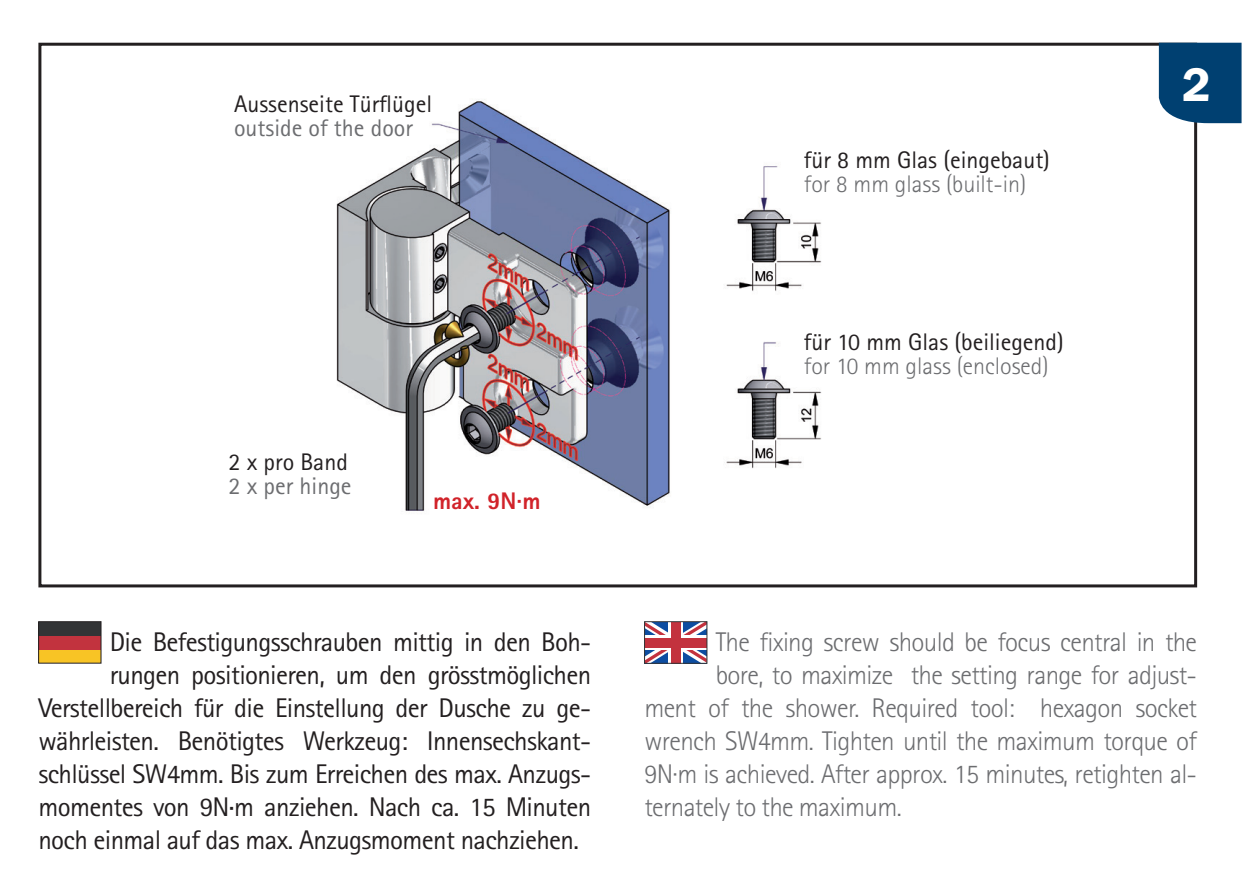
<style>
.page{position:relative;width:1258px;height:894px;background:#fff}
.page>*{position:absolute;margin:0;border:0;box-sizing:border-box;transform-origin:0 0}
.t1{font:600 48.9px "Franklin Got Itc TCE";color:#fff}
.t2{font:27px "Rotis Sans Serif";letter-spacing:-.025em;color:#231f20}
.t3{font:300 27px "Rotis Sans Serif";letter-spacing:-.025em;color:#6c6d70}
.t4{font:24px "Rotis Sans Serif";color:#231f20}
.t5{font:300 24px "Rotis Sans Serif";color:#6c6d70}
.t6{font:24px "Rotis Sans Serif";color:#6c6d70}
.t7{font:800 24px "Rotis Sans Serif";color:#d1232a}
.s1{font-weight:800;font-size:24px}
</style>
<div class="page">
<div style="left:38px;top:43px;width:1159px;height:544px;border:3px solid #231f20"></div>
<div style="left:1159px;top:43px;width:83px;height:80px;background:#004071"></div>
<svg style="left:646px;top:623px;width:59px;height:38px"></svg>
<svg style="left:669px;top:623px;width:14px;height:38px"></svg>
<svg style="left:646px;top:635px;width:59px;height:14px"></svg>
<div style="left:671px;top:621px;width:9px;height:42px;background:#c3323e"></div>
<div style="left:645px;top:637px;width:62px;height:9px;background:#c3323e"></div>
<div style="left:644px;top:621px;width:63px;height:42px;border:1px solid #323436"></div>
<div style="left:39px;top:649px;width:62px;height:14px;background:#f8c425"></div>
<div style="left:39px;top:635px;width:62px;height:14px;background:#c2333e"></div>
<div style="left:39px;top:621px;width:62px;height:14px;background:#323436"></div>
<div style="left:38px;top:621px;width:63px;height:42px;border:1px solid #231f20"></div>
<img style="left:336px;top:99px;width:486px;height:412px">
<p class="t4" style="left:234px;top:90px;width:200px">Aussenseite Türflügel</p>
<p class="t6" style="left:234px;top:114px;width:180px">outside of the door</p>
<p class="t4" style="left:228px;top:447px;width:121px">2 x pro Band</p>
<p class="t6" style="left:228px;top:471px;width:125px">2 x per hinge</p>
<p class="t7" style="left:433px;top:485px;width:109px">max. 9N·m</p>
<p class="t2" style="left:110px;top:625px;width:483px">Die Befestigungsschrauben mittig in den Boh-</p>
<p class="t2" style="left:110px;top:658px;width:483px">rungen positionieren, um den grösstmöglichen</p>
<p class="t2" style="left:38px;top:691px;width:554px">Verstellbereich für die Einstellung der Dusche zu ge-</p>
<p class="t2" style="left:38px;top:724px;width:554px">währleisten. Benötigtes Werkzeug: Innensechskant-</p>
<p class="t2" style="left:38px;top:757px;width:554px">schlüssel SW4mm. Bis zum Erreichen des max. Anzugs-</p>
<p class="t2" style="left:38px;top:790px;width:554px">momentes von 9N<span class="s1">·</span>m anziehen. Nach ca. 15 Minuten</p>
<p class="t2" style="left:38px;top:823px;width:542px">noch einmal auf das max. Anzugsmoment nachziehen.</p>
<p class="t4" style="left:804px;top:146px;width:248px">für 8 mm Glas (eingebaut)</p>
<p class="t5" style="left:804px;top:170px;width:224px">for 8 mm glass (built-in)</p>
<p class="t4" style="left:804px;top:328px;width:261px">für 10 mm Glas (beiliegend)</p>
<p class="t5" style="left:804px;top:352px;width:246px">for 10 mm glass (enclosed)</p>
<h1 class="t1" style="left:1182px;top:57px;width:30px">2</h1>
<p class="t3" style="left:716px;top:625px;width:483px">The fixing screw should be focus central in the</p>
<p class="t3" style="left:716px;top:658px;width:483px">bore, to maximize the setting range for adjust-</p>
<p class="t3" style="left:644px;top:691px;width:554px">ment of the shower. Required tool: hexagon socket</p>
<p class="t3" style="left:644px;top:724px;width:554px">wrench SW4mm. Tighten until the maximum torque of</p>
<p class="t3" style="left:644px;top:757px;width:554px">9N·m is achieved. After approx. 15 minutes, retighten al-</p>
<p class="t3" style="left:644px;top:790px;width:259px">ternately to the maximum.</p>
</div>
